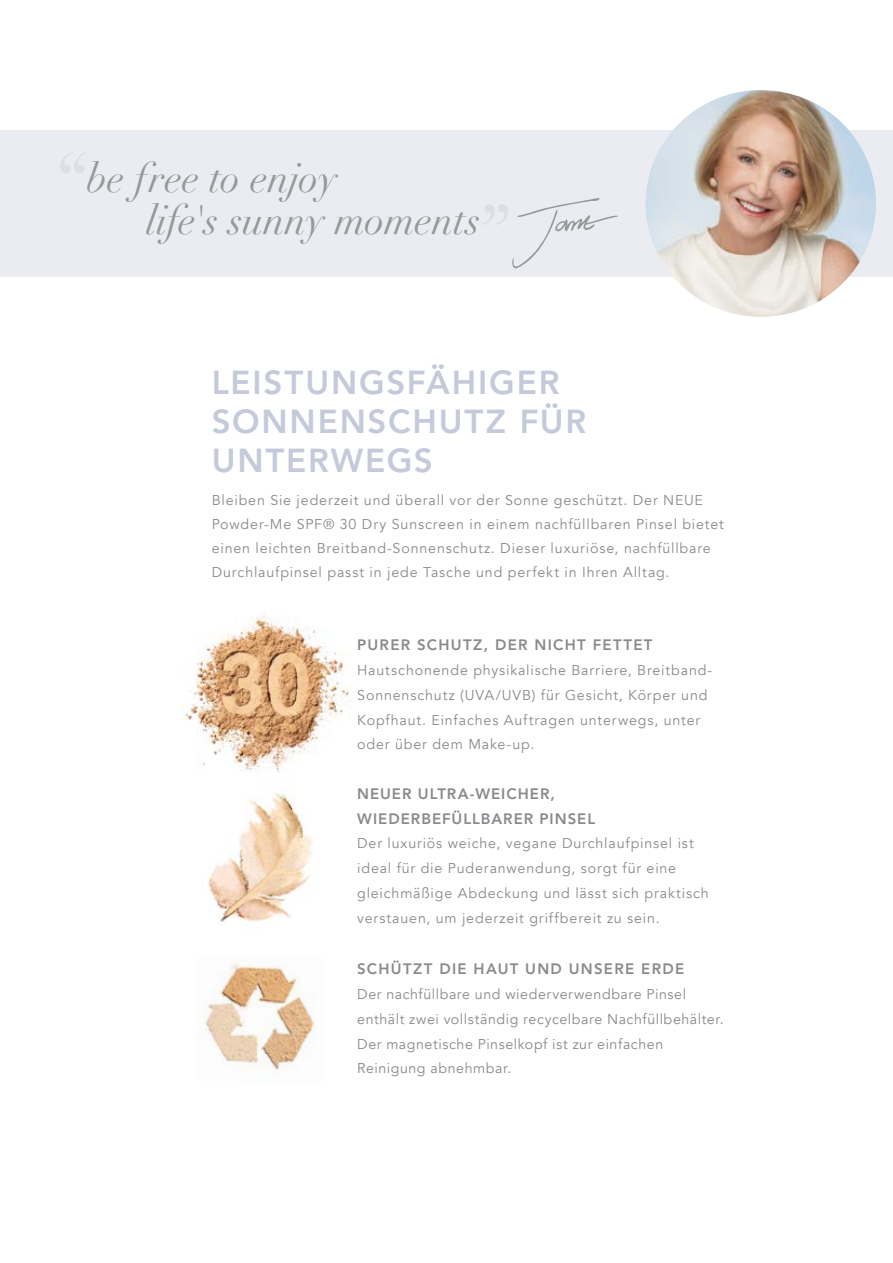
<style>
.page{position:relative;width:893px;height:1263px;background:#fff}
.page>*{position:absolute;margin:0;border:0;box-sizing:border-box;transform-origin:0 0}
.t1{font:italic 40.35px/42.6px "Didot";letter-spacing:-.005em;color:#97989a}
.t2{font:800 33px/39px "Avenir LT Std";letter-spacing:.055em;color:#c5cada}
.t3{font:800 15px/24.8px "Avenir LT Std";letter-spacing:.075em;color:#898a8d}
.t4{font:14.25px/24.8px "Avenir";letter-spacing:.055em;color:#898a8d}
.t5{font:14.25px/24.8px "Avenir";letter-spacing:.035em;color:#898a8d}
.s1{font-size:87.3px;color:#c8c7c7}
</style>
<div class="page">
<img style="left:208px;top:792px;width:105px;height:130px">
<img style="left:205px;top:961px;width:110px;height:116px">
<img style="left:180px;top:616px;width:170px;height:157px">
<div style="left:0;top:130px;width:893px;height:147px;background:#ebecf1"></div>
<img style="left:646px;top:90px;width:230px;height:227px">
<svg style="left:512px;top:198px;width:106px;height:71px"></svg>
<h1 class="t1" style="left:45px;top:157px;width:462px;text-indent:42px">be free to enjoy<br><sup>“</sup> life's sunny moments<span class="s1">”</span></h1>
<h2 class="t2" style="left:212px;top:363px;width:376px">LEISTUNGSFÄHIGER<br>SONNENSCHUTZ FÜR<br>UNTERWEGS</h2>
<p class="t4" style="left:212px;top:488px;width:514px;line-height:24px">Bleiben Sie jederzeit und überall vor der Sonne geschützt. Der NEUE Powder-Me SPF® 30 Dry Sunscreen in einem nachfüllbaren Pinsel bietet einen leichten Breitband-Sonnenschutz. Dieser luxuriöse, nachfüllbare Durchlaufpinsel passt in jede Tasche und perfekt in Ihren Alltag.</p>
<p class="t3" style="left:357px;top:633px;width:297px">PURER SCHUTZ, DER NICHT FETTET</p>
<p class="t4" style="left:357px;top:658px;width:357px">Hautschonende physikalische Barriere, Breitband-Sonnenschutz (UVA/UVB) für Gesicht, Körper und Kopfhaut. Einfaches Auftragen unterwegs, unter oder über dem Make-up.</p>
<p class="t3" style="left:357px;top:781px;width:239px">NEUER ULTRA-WEICHER,<br>WIEDERBEFÜLLBARER PINSEL</p>
<p class="t4" style="left:357px;top:831px;width:353px">Der luxuriös weiche, vegane Durchlaufpinsel ist ideal für die Puderanwendung, sorgt für eine gleichmäßige Abdeckung und lässt sich praktisch verstauen, um jederzeit griffbereit zu sein.</p>
<p class="t3" style="left:357px;top:957px;width:329px">SCHÜTZT DIE HAUT UND UNSERE ERDE</p>
<p class="t5" style="left:357px;top:982px;width:368px">Der nachfüllbare und wiederverwendbare Pinsel enthält zwei vollständig recycelbare Nachfüllbehälter.<br>Der magnetische Pinselkopf ist zur einfachen Reinigung abnehmbar.</p>
</div>
